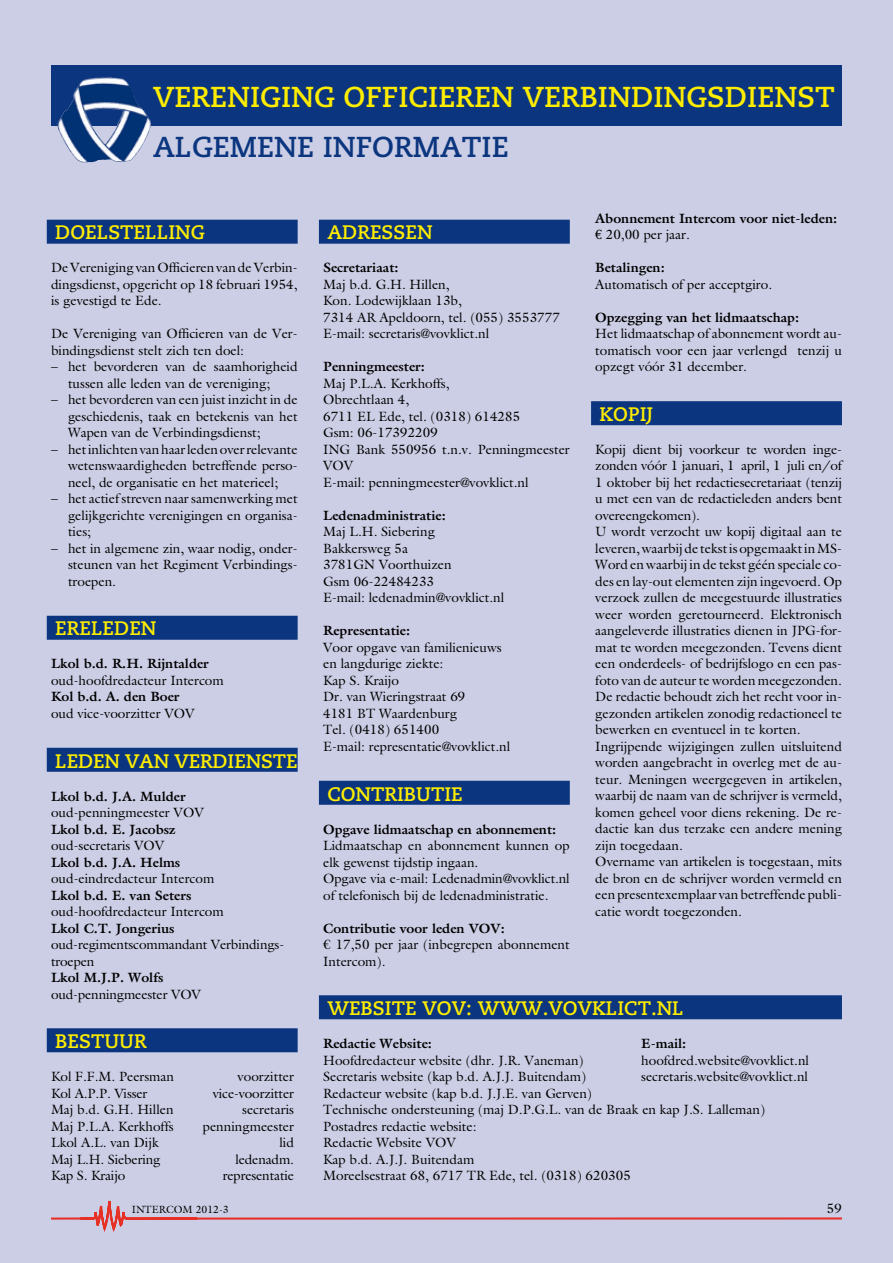
<style>
.page{position:relative;width:893px;height:1263px;background:#cccee5}
.page>*{position:absolute;margin:0;border:0;box-sizing:border-box;transform-origin:0 0}
.t1{font:700 28.8px "Caecilia";color:#ffed00}
.t2{font:700 28.8px "Caecilia";color:#0b367f}
.t3{font:700 19.5px "Caecilia";color:#ffed00}
.t4{font:13.5px/16.5px "Galliard Std";color:#000}
.t5{font:700 13.5px/16.5px "Galliard Std";color:#000}
.t6{font:10.5px "Galliard Std";color:#000}
.s1{font-family:"Euro Serif";font-weight:400}
.s2{font-weight:400}
</style>
<div class="page">
<svg style="left:51px;top:1201px;width:791px;height:31px"></svg>
<div style="left:47px;top:220px;width:251px;height:24px;background:#0b367f"></div>
<div style="left:47px;top:616px;width:251px;height:24px;background:#0b367f"></div>
<div style="left:47px;top:748px;width:251px;height:24px;background:#0b367f"></div>
<div style="left:47px;top:1028px;width:251px;height:24px;background:#0b367f"></div>
<div style="left:319px;top:220px;width:251px;height:24px;background:#0b367f"></div>
<div style="left:319px;top:781px;width:251px;height:24px;background:#0b367f"></div>
<div style="left:591px;top:401px;width:251px;height:24px;background:#0b367f"></div>
<div style="left:319px;top:995px;width:523px;height:24px;background:#0b367f"></div>
<div style="left:51px;top:65px;width:791px;height:60px;background:#0b367f"></div>
<img style="left:57px;top:77px;width:51px;height:53px">
<h1 class="t1" style="left:153px;top:80px;width:683px">VERENIGING OFFICIEREN VERBINDINGSDIENST</h1>
<h1 class="t2" style="left:153px;top:130px;width:357px">ALGEMENE INFORMATIE</h1>
<h2 class="t3" style="left:55px;top:221px;width:151px">DOELSTELLING</h2>
<p class="t4" style="left:51px;top:259px;width:248px;text-align:justify">De Vereniging van Officieren van de Verbin&shy;dingsdienst, opgericht op 18 februari 1954, is gevestigd te Ede.</p>
<p class="t4" style="left:51px;top:325px;width:248px">De Vereniging van Officieren van de Ver&shy;bindingsdienst stelt zich ten doel:</p>
<p class="t4" style="left:68px;top:358px;width:231px;text-indent:-17px">– het bevorderen van de saamhorigheid tussen alle leden van de vereniging;</p>
<p class="t4" style="left:68px;top:391px;width:231px;text-align:justify;text-indent:-17px">– het bevorderen van een juist inzicht in de geschiedenis, taak en betekenis van het Wapen van de Verbindingsdienst;</p>
<p class="t4" style="left:68px;top:441px;width:231px;text-align:justify;text-indent:-17px">– het inlichten van haar leden over relevante wetenswaardigheden betreffende perso&shy;neel, de organisatie en het materieel;</p>
<p class="t4" style="left:68px;top:490px;width:231px;text-align:justify;text-indent:-17px">– het actief streven naar samenwerking met gelijkgerichte verenigingen en organisa&shy;ties;</p>
<p class="t4" style="left:68px;top:540px;width:231px;text-align:justify;text-indent:-17px">– het in algemene zin, waar nodig, onder&shy;steunen van het Regiment Verbindings&shy;troepen.</p>
<h2 class="t3" style="left:55px;top:617px;width:103px">ERELEDEN</h2>
<p class="t5" style="left:51px;top:655px;width:159px">Lkol b.d. R.H. Rijntalder</p>
<p class="t4" style="left:51px;top:672px;width:174px">oud-hoofdredacteur Intercom</p>
<p class="t5" style="left:51px;top:688px;width:130px">Kol b.d. A. den Boer</p>
<p class="t4" style="left:51px;top:705px;width:145px">oud vice-voorzitter VOV</p>
<h2 class="t3" style="left:55px;top:749px;width:244px">LEDEN VAN VERDIENSTE</h2>
<p class="t5" style="left:51px;top:787px;width:136px">Lkol b.d. J.A. Mulder</p>
<p class="t4" style="left:51px;top:804px;width:154px">oud-penningmeester VOV</p>
<p class="t5" style="left:51px;top:820px;width:126px">Lkol b.d. E. Jacobsz</p>
<p class="t4" style="left:51px;top:837px;width:115px">oud-secretaris VOV</p>
<p class="t5" style="left:51px;top:853px;width:131px">Lkol b.d. J.A. Helms</p>
<p class="t4" style="left:51px;top:870px;width:165px">oud-eindredacteur Intercom</p>
<p class="t5" style="left:51px;top:886px;width:142px">Lkol b.d. E. van Seters</p>
<p class="t4" style="left:51px;top:903px;width:174px">oud-hoofdredacteur Intercom</p>
<p class="t5" style="left:51px;top:919px;width:125px">Lkol C.T. Jongerius</p>
<p class="t4" style="left:51px;top:936px;width:235px">oud-regimentscommandant Verbindings&shy;troepen</p>
<p class="t5" style="left:51px;top:969px;width:114px">Lkol M.J.P. Wolfs</p>
<p class="t4" style="left:51px;top:985px;width:151px">oud-penningmeester VOV</p>
<h2 class="t3" style="left:55px;top:1030px;width:93px">BESTUUR</h2>
<p class="t4" style="left:51px;top:1068px;width:125px">Kol F.F.M. Peersman</p>
<p class="t4" style="left:238px;top:1068px;width:58px">voorzitter</p>
<p class="t4" style="left:51px;top:1084px;width:98px">Kol A.P.P. Visser</p>
<p class="t4" style="left:213px;top:1084px;width:83px">vice-voorzitter</p>
<p class="t4" style="left:51px;top:1101px;width:124px">Maj b.d. G.H. Hillen</p>
<p class="t4" style="left:242px;top:1101px;width:53px">secretaris</p>
<p class="t4" style="left:51px;top:1117px;width:124px">Maj P.L.A. Kerkhoffs</p>
<p class="t4" style="left:203px;top:1117px;width:93px">penningmeester</p>
<p class="t4" style="left:51px;top:1134px;width:109px">Lkol A.L. van Dijk</p>
<p class="t4" style="left:279px;top:1134px;width:16px">lid</p>
<p class="t4" style="left:51px;top:1150px;width:111px">Maj L.H. Siebering</p>
<p class="t4" style="left:235px;top:1150px;width:60px">ledenadm.</p>
<p class="t4" style="left:51px;top:1167px;width:76px">Kap S. Kraijo</p>
<p class="t4" style="left:223px;top:1167px;width:73px">representatie</p>
<h2 class="t3" style="left:327px;top:221px;width:107px">ADRESSEN</h2>
<p class="t5" style="left:323px;top:259px;width:77px">Secretariaat:</p>
<p class="t4" style="left:323px;top:276px;width:238px">Maj b.d. G.H. Hillen,<br>Kon. Lodewijklaan 13b,<br>7314 AR Apeldoorn, tel. (055) 3553777<br>E-mail: secretaris@vovklict.nl</p>
<p class="t5" style="left:323px;top:358px;width:103px">Penningmeester:</p>
<p class="t4" style="left:323px;top:375px;width:248px">Maj P.L.A. Kerkhoffs,<br>Obrechtlaan 4,<br>6711 EL Ede, tel. (0318) 614285<br>Gsm: 06-17392209<br>ING Bank 550956 t.n.v. Penningmeester<br>VOV<br>E-mail: penningmeester@vovklict.nl</p>
<p class="t5" style="left:323px;top:507px;width:124px">Ledenadministratie:</p>
<p class="t4" style="left:323px;top:523px;width:183px">Maj L.H. Siebering<br>Bakkersweg 5a<br>3781GN Voorthuizen<br>Gsm 06-22484233<br>E-mail: ledenadmin@vovklict.nl</p>
<p class="t5" style="left:323px;top:622px;width:88px">Representatie:</p>
<p class="t4" style="left:323px;top:639px;width:189px">Voor opgave van familienieuws en langdurige ziekte:<br>Kap S. Kraijo<br>Dr. van Wieringstraat 69<br>4181 BT Waardenburg<br>Tel. (0418) 651400<br>E-mail: representatie@vovklict.nl</p>
<h2 class="t3" style="left:327px;top:782px;width:137px">CONTRIBUTIE</h2>
<p class="t5" style="left:323px;top:820px;width:235px">Opgave lidmaatschap en abonnement:</p>
<p class="t4" style="left:323px;top:837px;width:248px">Lidmaatschap en abonnement kunnen op elk gewenst tijdstip ingaan.<br>Opgave via e-mail: Ledenadmin@vovklict.nl of telefonisch bij de ledenadministratie.</p>
<p class="t5" style="left:323px;top:919px;width:183px">Contributie voor leden VOV:</p>
<p class="t4" style="left:323px;top:936px;width:248px">€ 17,50 per jaar (inbegrepen abonnement<br>Intercom).</p>
<p class="t5" style="left:595px;top:210px;width:243px">Abonnement Intercom voor niet-leden: <span class="s1">€</span> <span class="s2">20,00 per jaar.</span></p>
<p class="t5" style="left:595px;top:259px;width:71px">Betalingen:</p>
<p class="t4" style="left:595px;top:276px;width:178px">Automatisch of per acceptgiro.</p>
<p class="t5" style="left:595px;top:309px;width:205px">Opzegging van het lidmaatschap:</p>
<p class="t4" style="left:595px;top:325px;width:248px;text-align:justify">Het lidmaatschap of abonnement wordt au&shy;tomatisch voor een jaar verlengd tenzij u opzegt vóór 31 december.</p>
<h2 class="t3" style="left:600px;top:403px;width:55px">KOPIJ</h2>
<p class="t4" style="left:595px;top:441px;width:248px">Kopij dient bij voorkeur te worden inge&shy;zonden vóór 1 januari, 1 april, 1 juli en/of 1 oktober bij het redactiesecretariaat (tenzij u met een van de redactieleden anders bent overeengekomen).<br>U wordt verzocht uw kopij digitaal aan te leveren, waarbij de tekst is opgemaakt in MS-Word en waarbij in de tekst géén speciale co&shy;des en lay-out elementen zijn ingevoerd. Op verzoek zullen de meegestuurde illustraties weer worden geretourneerd. Elektronisch aangeleverde illustraties dienen in JPG-for&shy;mat te worden meegezonden. Tevens dient een onderdeels- of bedrijfslogo en een pas&shy;foto van de auteur te worden meegezonden.<br>De redactie behoudt zich het recht voor in&shy;gezonden artikelen zonodig redactioneel te bewerken en eventueel in te korten.<br>Ingrijpende wijzigingen zullen uitsluitend worden aangebracht in overleg met de au&shy;teur. Meningen weergegeven in artikelen, waarbij de naam van de schrijver is vermeld, komen geheel voor diens rekening. De re&shy;dactie kan dus terzake een andere mening zijn toegedaan.<br>Overname van artikelen is toegestaan, mits de bron en de schrijver worden vermeld en een presentexemplaar van betreffende publi&shy;catie wordt toegezonden.</p>
<h2 class="t3" style="left:327px;top:997px;width:358px">WEBSITE VOV: WWW.VOVKLICT.NL</h2>
<p class="t5" style="left:323px;top:1035px;width:110px">Redactie Website:</p>
<p class="t5" style="left:641px;top:1035px;width:47px">E-mail:</p>
<p class="t4" style="left:323px;top:1051px;width:262px">Hoofdredacteur website (dhr. J.R. Vaneman)</p>
<p class="t4" style="left:641px;top:1051px;width:169px">hoofdred.website@vovklict.nl</p>
<p class="t4" style="left:323px;top:1068px;width:264px">Secretaris website (kap b.d. A.J.J. Buitendam)</p>
<p class="t4" style="left:641px;top:1068px;width:168px">secretaris.website@vovklict.nl</p>
<p class="t4" style="left:323px;top:1084px;width:443px">Redacteur website (kap b.d. J.J.E. van Gerven)<br>Technische ondersteuning (maj D.P.G.L. van de Braak en kap J.S. Lalleman)<br>Postadres redactie website:<br>Redactie Website VOV<br>Kap b.d. A.J.J. Buitendam<br>Moreelsestraat 68, 6717 TR Ede, tel. (0318) 620305</p>
<p class="t6" style="left:132px;top:1203px;width:99px">INTERCOM 2012-3</p>
<p class="t4" style="left:827px;top:1200px;width:17px">59</p>
</div>
